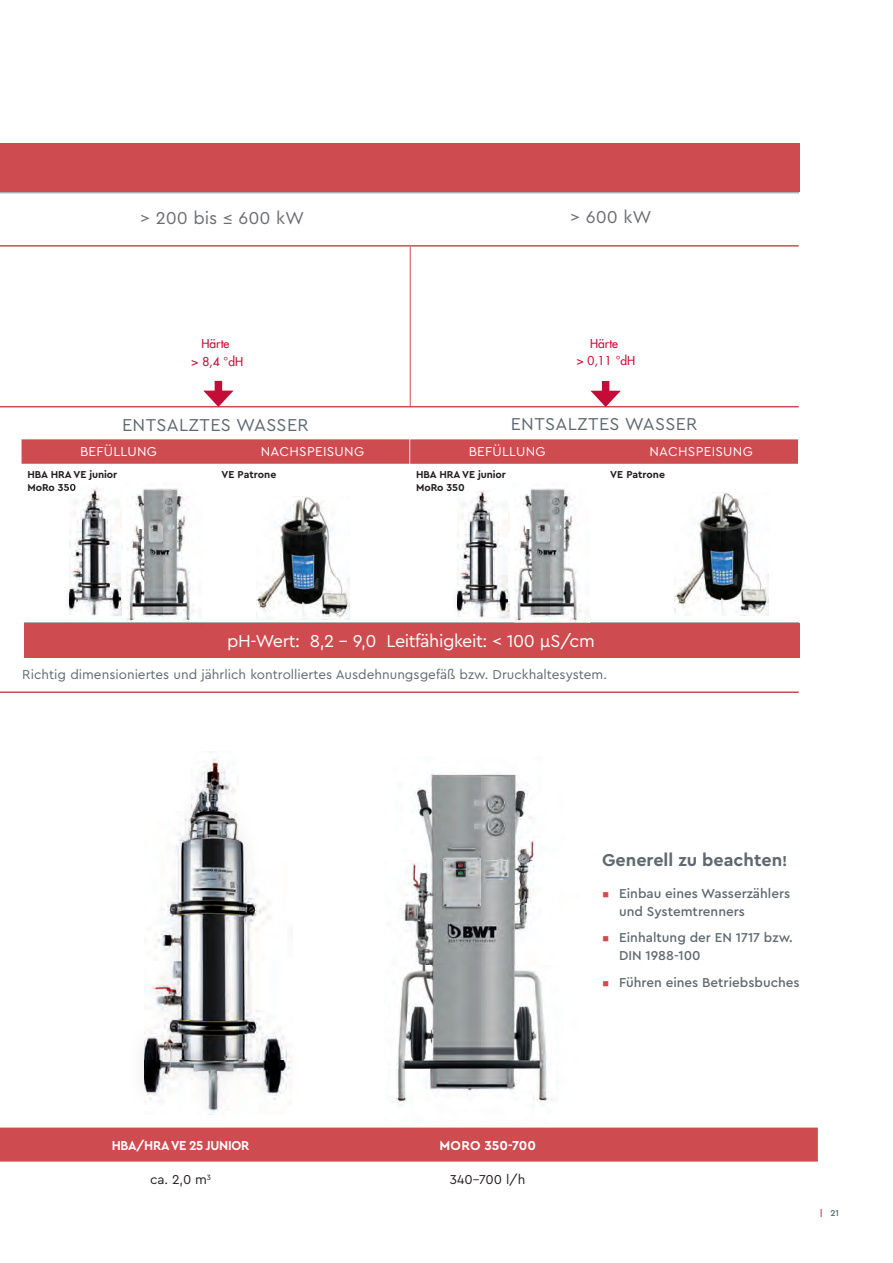
<style>
.page{position:relative;width:893px;height:1263px;background:#fff}
.page>*{position:absolute;margin:0;border:0;box-sizing:border-box;transform-origin:0 0}
.t1{font:18px "Cera PRO";letter-spacing:-.025em;color:#fff}
.t2{font:18px "Cera PRO";letter-spacing:.02em;color:#5f696f}
.t3{font:18px "Cera PRO";color:#6c6d70}
.t4{font:700 18px "Cera PRO";color:#5f696f}
.t5{font:500 13.5px/18px "Cera PRO";color:#5f696f}
.t6{font:13.5px "Cera PRO";color:#5f696f}
.t7{font:13.5px "Cera PRO";letter-spacing:.02em;color:#fff}
.t8{font:13.5px "Cera PRO";color:#231f20}
.t9{font:700 13.5px "Cera PRO";letter-spacing:-.02em;color:#fff;scale:.95 1}
.t10{font:700 13.5px "Cera PRO";color:#fff}
.t11{font:500 12px/17.4px "Futura Com";color:#c40c37;text-align:center}
.t12{font:700 10.5px/12.6px "Cera PRO";letter-spacing:-.01em;color:#231f20}
.t13{font:500 9px "Cera PRO";color:#53656e}
.s1{font-size:15px}
.s2{font-weight:400;color:#ce4b50}
.s3{color:#c40c37}
</style>
<div class="page">
<hr style="left:0;top:192px;width:799px;height:1px;background:#a8b0b6">
<hr style="left:0;top:406px;width:799px;height:1px;background:#ce4b50">
<hr style="left:0;top:691px;width:799px;height:2px;background:#ce4b50">
<hr style="left:0;top:622px;width:799px;height:2px;background:#a8b0b6">
<div style="left:0;top:144px;width:800px;height:48px;background:#ce4b50"></div>
<div style="left:22px;top:623px;width:778px;height:34px;background:#ce4b50"></div>
<div style="left:215px;top:381px;width:7px;height:16px;background:#c40c37"></div>
<svg style="left:203px;top:391px;width:30px;height:16px"></svg>
<div style="left:602px;top:381px;width:7px;height:16px;background:#c40c37"></div>
<svg style="left:591px;top:391px;width:30px;height:16px"></svg>
<img style="left:126px;top:488px;width:68px;height:134px">
<img style="left:514px;top:488px;width:75px;height:135px">
<hr style="left:0;top:245px;width:799px;height:2px;background:#ce4b50">
<img style="left:256px;top:496px;width:93px;height:123px">
<img style="left:675px;top:492px;width:93px;height:123px">
<img style="left:395px;top:772px;width:158px;height:334px">
<div style="left:0;top:1127px;width:818px;height:34px;background:#ce4b50"></div>
<img style="left:212px;top:758px;width:7px;height:4px">
<img style="left:286px;top:1044px;width:6px;height:19px">
<img style="left:286px;top:1063px;width:5px;height:27px">
<img style="left:145px;top:762px;width:141px;height:348px">
<hr style="left:410px;top:247px;width:1px;height:159px;background:#ce4b50">
<img style="left:68px;top:485px;width:55px;height:130px">
<img style="left:75px;top:487px;width:47px;height:43px">
<img style="left:120px;top:530px;width:2px;height:43px">
<img style="left:70px;top:573px;width:52px;height:43px">
<img style="left:70px;top:490px;width:50px;height:124px">
<svg style="left:63px;top:485px;width:12px;height:6px"></svg>
<img style="left:477px;top:489px;width:32px;height:43px">
<img style="left:480px;top:590px;width:30px;height:28px">
<img style="left:457px;top:493px;width:51px;height:124px">
<div style="left:0;top:601px;width:23px;height:66px;background:#fff"></div>
<svg style="left:22px;top:439px;width:776px;height:25px;background:#cf4f54"></svg>
<h1 class="t3" style="left:140px;top:206px;width:166px">&gt; 200 bis ≤ 600 kW</h1>
<h1 class="t3" style="left:570px;top:205px;width:83px">&gt; 600 kW</h1>
<p class="t11" style="left:192px;top:335px;width:53px">Härte<br>&gt; 8,4 °dH</p>
<p class="t11" style="left:577px;top:334px;width:60px">Härte<br>&gt; 0,11 °dH</p>
<h1 class="t2" style="left:122px;top:413px;width:188px">ENTSALZTES WASSER</h1>
<p class="t7" style="left:80px;top:443px;width:78px">BEFÜLLUNG</p>
<p class="t7" style="left:261px;top:443px;width:105px">NACHSPEISUNG</p>
<p class="t12" style="left:28px;top:468px;width:91px">HBA HRA VE junior<br>MoRo 350</p>
<p class="t12" style="left:221px;top:468px;width:56px">VE Patrone</p>
<h1 class="t2" style="left:511px;top:412px;width:188px">ENTSALZTES WASSER</h1>
<p class="t7" style="left:469px;top:443px;width:78px">BEFÜLLUNG</p>
<p class="t7" style="left:649px;top:443px;width:105px">NACHSPEISUNG</p>
<p class="t12" style="left:416px;top:468px;width:91px">HBA HRA VE junior<br>MoRo 350</p>
<p class="t12" style="left:610px;top:468px;width:56px">VE Patrone</p>
<h1 class="t1" style="left:227px;top:629px;width:369px">pH-Wert: 8,2 - 9,0 Leitfähigkeit: &lt; 100 µS/cm</h1>
<p class="t6" style="left:22px;top:665px;width:586px">Richtig dimensioniertes und jährlich kontrolliertes Ausdehnungsgefäß bzw. Druckhaltesystem.</p>
<p class="t9" style="left:112px;top:1136px;width:147px">HBA/HRA VE 25 JUNIOR</p>
<p class="t10" style="left:440px;top:1136px;width:98px">MORO 350-700</p>
<p class="t8" style="left:150px;top:1170px;width:63px">ca. 2,0 m<sup>3</sup></p>
<p class="t8" style="left:450px;top:1170px;width:77px">340-700 l/h</p>
<h1 class="t4" style="left:602px;top:848px;width:187px">Generell zu beachten<span class="s1">!</span></h1>
<p class="t5" style="left:619px;top:884px;width:173px;text-indent:-17px"><span class="s2">▪</span> Einbau eines Wasserzählers und Systemtrenners</p>
<p class="t5" style="left:619px;top:928px;width:175px;text-indent:-17px"><span class="s2">▪</span> Einhaltung der EN 1717 bzw.<br>DIN 1988-100</p>
<p class="t5" style="left:602px;top:973px;width:199px"><span class="s2">▪</span> Führen eines Betriebsbuches</p>
<p class="t13" style="left:820px;top:1207px;width:21px"><span class="s3">|</span> 21</p>
</div>
